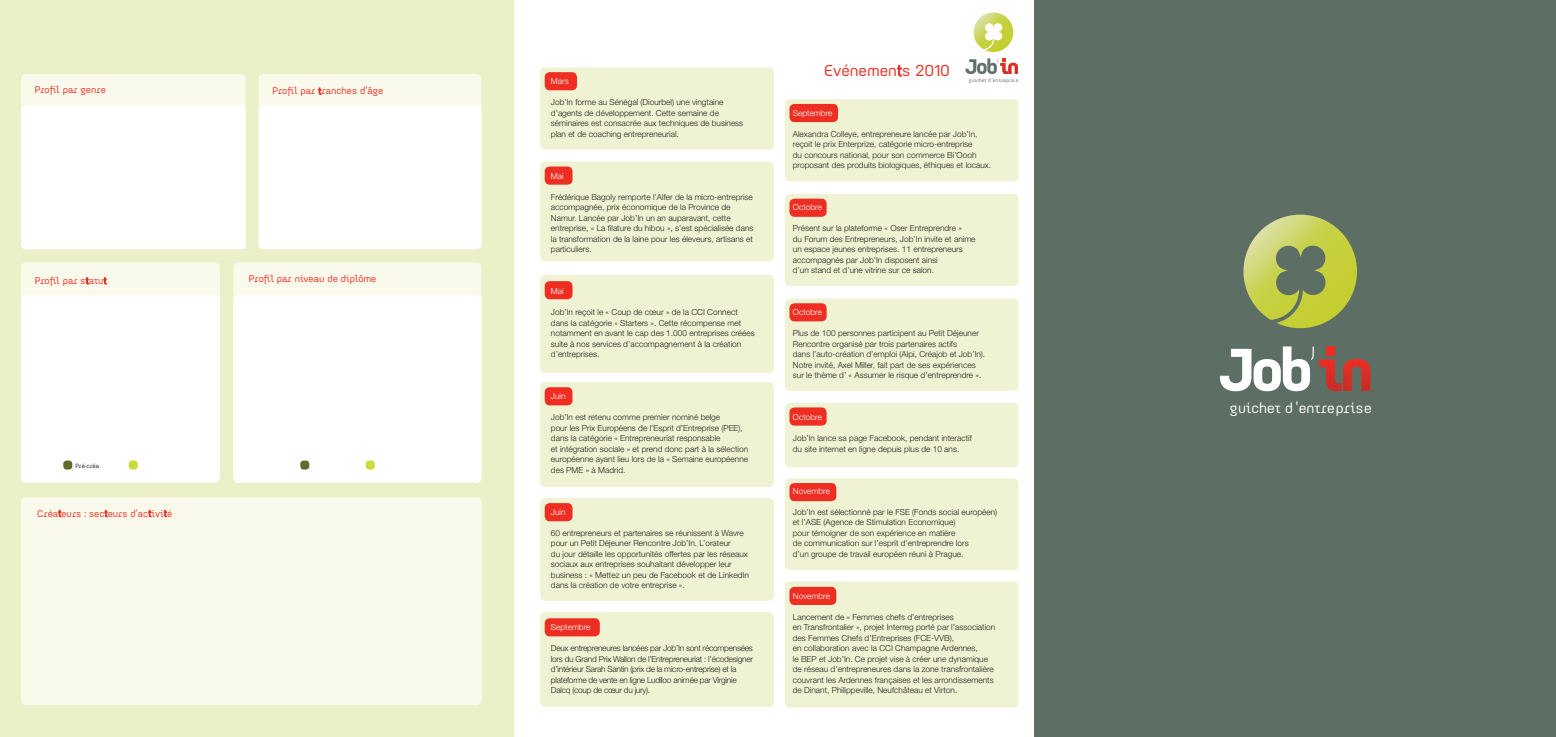
<style>
.page{position:relative;width:1556px;height:737px;background:#fff}
.page>*{position:absolute;margin:0;border:0;box-sizing:border-box;transform-origin:0 0}
.t1{font:500 15.75px "Idealista";color:#ee2e22}
.t2{font:500 14.35px "Idealista";color:#fff}
.t3{font:500 9.62px "Idealista";color:#ee2e22}
.t4{font:300 8.31px/10.5px "Helvetica Neue";color:#231f20}
.t5{font:300 8.31px/10.5px "Helvetica Neue";letter-spacing:-.03em;color:#231f20}
.t6{font:300 8.31px "Helvetica Neue";color:#fff}
.t7{font:500 6.12px "Idealista";color:#231f20}
.t8{font:500 4.99px "Idealista";color:#65716e}
.s1{font-family:"DIN";font-weight:400;font-size:9.97px}
.s2{font-family:"DIN";font-weight:400;font-size:16.36px}
</style>
<div class="page">
<div style="left:0;top:0;width:513px;height:737px;background:#ecf0c8"></div>
<div style="left:21px;top:74px;width:225px;height:175px;background:#f9faec;border-radius:5px"></div>
<div style="left:21px;top:105px;width:225px;height:144px;background:#fff;border-radius:5px"></div>
<div style="left:259px;top:74px;width:222px;height:175px;background:#f9faec;border-radius:5px"></div>
<div style="left:21px;top:262px;width:199px;height:220px;background:#f9faec;border-radius:5px"></div>
<div style="left:233px;top:262px;width:248px;height:220px;background:#f9faec;border-radius:5px"></div>
<svg style="left:86px;top:277px;width:2px;height:7px"></svg>
<svg style="left:104px;top:277px;width:2px;height:7px"></svg>
<svg style="left:318px;top:88px;width:3px;height:7px"></svg>
<div style="left:21px;top:295px;width:199px;height:188px;background:#fff;border-radius:5px"></div>
<div style="left:258px;top:105px;width:223px;height:144px;background:#fff;border-radius:5px"></div>
<div style="left:233px;top:295px;width:248px;height:188px;background:#fff;border-radius:5px"></div>
<div style="left:21px;top:497px;width:461px;height:208px;background:#f9faec;border-radius:5px"></div>
<div style="left:540px;top:67px;width:233px;height:83px;background:#f0f3d3;border-radius:5px"></div>
<div style="left:785px;top:99px;width:233px;height:82px;background:#f0f3d3;border-radius:5px"></div>
<div style="left:785px;top:194px;width:233px;height:92px;background:#f0f3d3;border-radius:5px"></div>
<div style="left:785px;top:298px;width:233px;height:93px;background:#f0f3d3;border-radius:5px"></div>
<div style="left:785px;top:403px;width:233px;height:64px;background:#f0f3d3;border-radius:5px"></div>
<div style="left:785px;top:478px;width:233px;height:92px;background:#f0f3d3;border-radius:5px"></div>
<div style="left:785px;top:581px;width:233px;height:126px;background:#f0f3d3;border-radius:5px"></div>
<div style="left:540px;top:161px;width:233px;height:100px;background:#f0f3d3;border-radius:5px"></div>
<div style="left:540px;top:275px;width:233px;height:98px;background:#f0f3d3;border-radius:5px"></div>
<div style="left:540px;top:382px;width:233px;height:105px;background:#f0f3d3;border-radius:5px"></div>
<div style="left:540px;top:498px;width:233px;height:102px;background:#f0f3d3;border-radius:5px"></div>
<div style="left:540px;top:612px;width:233px;height:95px;background:#f0f3d3;border-radius:5px"></div>
<div style="left:544px;top:72px;width:33px;height:18px;background:#ee2e22;border-radius:5px"></div>
<div style="left:789px;top:104px;width:49px;height:18px;background:#ee2e22;border-radius:5px"></div>
<div style="left:789px;top:199px;width:37px;height:18px;background:#ee2e22;border-radius:5px"></div>
<div style="left:789px;top:303px;width:37px;height:18px;background:#ee2e22;border-radius:5px"></div>
<div style="left:789px;top:407px;width:37px;height:18px;background:#ee2e22;border-radius:5px"></div>
<div style="left:789px;top:483px;width:47px;height:18px;background:#ee2e22;border-radius:5px"></div>
<div style="left:789px;top:587px;width:47px;height:18px;background:#ee2e22;border-radius:5px"></div>
<div style="left:544px;top:166px;width:28px;height:19px;background:#ee2e22;border-radius:5px"></div>
<div style="left:544px;top:281px;width:28px;height:18px;background:#ee2e22;border-radius:5px"></div>
<div style="left:544px;top:387px;width:28px;height:18px;background:#ee2e22;border-radius:5px"></div>
<div style="left:544px;top:503px;width:28px;height:18px;background:#ee2e22;border-radius:5px"></div>
<div style="left:544px;top:618px;width:55px;height:18px;background:#ee2e22;border-radius:5px"></div>
<div style="left:1034px;top:0;width:521px;height:737px;background:#5d6e65"></div>
<svg style="left:1243px;top:215px;width:113px;height:113px"></svg>
<svg style="left:1319px;top:346px;width:50px;height:46px"></svg>
<svg style="left:1219px;top:346px;width:94px;height:45px"></svg>
<svg style="left:897px;top:65px;width:4px;height:11px"></svg>
<svg style="left:59px;top:510px;width:2px;height:7px"></svg>
<svg style="left:105px;top:510px;width:2px;height:7px"></svg>
<svg style="left:149px;top:510px;width:2px;height:7px"></svg>
<svg style="left:164px;top:510px;width:3px;height:7px"></svg>
<svg style="left:973px;top:12px;width:40px;height:40px"></svg>
<svg style="left:965px;top:58px;width:52px;height:17px"></svg>
<div style="left:63px;top:460px;width:9px;height:9px;background:#5d6b2c;border-radius:3px"></div>
<div style="left:300px;top:460px;width:9px;height:9px;background:#5d6b2c;border-radius:3px"></div>
<div style="left:129px;top:460px;width:9px;height:9px;background:#cadb3f;border-radius:3px"></div>
<div style="left:366px;top:460px;width:9px;height:9px;background:#cadb3f;border-radius:3px"></div>
<p class="t3" style="left:35px;top:83px;width:73px">Profil par genre</p>
<p class="t3" style="left:35px;top:274px;width:74px">Profil par s<span class="s1">t</span>atu<span class="s1">t</span></p>
<p class="t7" style="left:75px;top:461px;width:25px">Pré-créa</p>
<p class="t3" style="left:37px;top:506px;width:136px">Créa<span class="s1">t</span>eurs : sec<span class="s1">t</span>eurs d’ac<span class="s1">t</span>ivi<span class="s1">t</span>é</p>
<p class="t3" style="left:272px;top:84px;width:112px">Profil par <span class="s1">t</span>ranches d’âge</p>
<p class="t3" style="left:249px;top:272px;width:129px">Profil par niveau de diplôme</p>
<p class="t6" style="left:551px;top:76px;width:19px">Mars</p>
<p class="t4" style="left:551px;top:97px;width:194px">Job’In forme au Sénégal (Diourbel) une vingtaine d’agents de développement. Cette semaine de séminaires est consacrée aux techniques de business plan et de coaching entrepreneurial.</p>
<p class="t6" style="left:551px;top:170px;width:14px">Mai</p>
<p class="t4" style="left:551px;top:191px;width:204px">Frédérique Bagoly remporte l’Alfer de la micro-entreprise accompagnée, prix économique de la Province de Namur. Lancée par Job’In un an auparavant, cette entreprise, « La filature du hibou », s’est spécialisée dans la transformation de la laine pour les éleveurs, artisans et particuliers.</p>
<p class="t6" style="left:551px;top:286px;width:14px">Mai</p>
<p class="t4" style="left:551px;top:307px;width:205px">Job’In reçoit le « Coup de cœur » de la CCI Connect dans la catégorie « Starters ». Cette récompense met notamment en avant le cap des 1.000 entreprises créées suite à nos services d’accompagnement à la création d’entreprises.</p>
<p class="t6" style="left:551px;top:391px;width:16px">Juin</p>
<p class="t4" style="left:551px;top:412px;width:199px">Job’In est retenu comme premier nominé belge<br>pour les Prix Européens de l’Esprit d’Entreprise (PEE), dans la catégorie « Entrepreneuriat responsable<br>et intégration sociale » et prend donc part à la sélection européenne ayant lieu lors de la « Semaine européenne des PME » à Madrid.</p>
<p class="t6" style="left:551px;top:506px;width:16px">Juin</p>
<p class="t4" style="left:551px;top:527px;width:199px">60 entrepreneurs et partenaires se réunissent à Wavre pour un Petit Déjeuner Rencontre Job’In. L’orateur<br>du jour détaille les opportunités offertes par les réseaux sociaux aux entreprises souhaitant développer leur business : « Mettez un peu de Facebook et de LinkedIn dans la création de votre entreprise ».</p>
<p class="t6" style="left:551px;top:622px;width:41px">Septembre</p>
<p class="t5" style="left:551px;top:643px;width:204px">Deux entrepreneures lancées par Job’In sont récompensées lors du Grand Prix Wallon de l’Entrepreneuriat : l’écodesigner d’intérieur Sarah Santin (prix de la micro-entreprise) et la plateforme de vente en ligne Ludiloo animée par Virginie Dalcq (coup de cœur du jury).</p>
<h1 class="t1" style="left:824px;top:59px;width:127px">Evénemen<span class="s2">t</span>s 2010</h1>
<p class="t8" style="left:968px;top:76px;width:51px">guichet d ’entrepris e</p>
<p class="t6" style="left:792px;top:107px;width:41px">Septembre</p>
<p class="t4" style="left:792px;top:128px;width:200px">Alexandra Colleye, entrepreneure lancée par Job’In, reçoit le prix Enterprize, catégorie micro-entreprise<br>du concours national, pour son commerce Bi’Oooh proposant des produits biologiques, éthiques et locaux.</p>
<p class="t6" style="left:792px;top:202px;width:31px">Octobre</p>
<p class="t4" style="left:792px;top:223px;width:184px">Présent sur la plateforme « Oser Entreprendre »<br>du Forum des Entrepreneurs, Job’In invite et anime un espace jeunes entreprises. 11 entrepreneurs accompagnés par Job’In disposent ainsi<br>d’un stand et d’une vitrine sur ce salon.</p>
<p class="t6" style="left:792px;top:307px;width:31px">Octobre</p>
<p class="t4" style="left:792px;top:328px;width:194px">Plus de 100 personnes participent au Petit Déjeuner Rencontre organisé par trois partenaires actifs<br>dans l’auto-création d’emploi (Alpi, Créajob et Job’In).<br>Notre invité, Axel Miller, fait part de ses expériences sur le thème d’ « Assumer le risque d’entreprendre ».</p>
<p class="t6" style="left:792px;top:412px;width:31px">Octobre</p>
<p class="t4" style="left:792px;top:433px;width:180px">Job’In lance sa page Facebook, pendant interactif du site internet en ligne depuis plus de 10 ans.</p>
<p class="t6" style="left:792px;top:485px;width:39px">Novembre</p>
<p class="t4" style="left:792px;top:506px;width:206px">Job’In est sélectionné par le FSE (Fonds social européen) et l’ASE (Agence de Stimulation Economique)<br>pour témoigner de son expérience en matière<br>de communication sur l’esprit d’entreprendre lors<br>d’un groupe de travail européen réuni à Prague.</p>
<p class="t6" style="left:792px;top:590px;width:39px">Novembre</p>
<p class="t4" style="left:792px;top:611px;width:204px">Lancement de « Femmes chefs d’entreprises<br>en Transfrontalier », projet Interreg porté par l’association des Femmes Chefs d’Entreprises (FCE-VVB),<br>en collaboration avec la CCI Champagne Ardennes,<br>le BEP et Job’In. Ce projet vise à créer une dynamique de réseau d’entrepreneures dans la zone transfrontalière couvrant les Ardennes françaises et les arrondissements de Dinant, Philippeville, Neufchâteau et Virton.</p>
<h2 class="t2" style="left:1229px;top:397px;width:143px">guichet d ’entreprise</h2>
</div>
